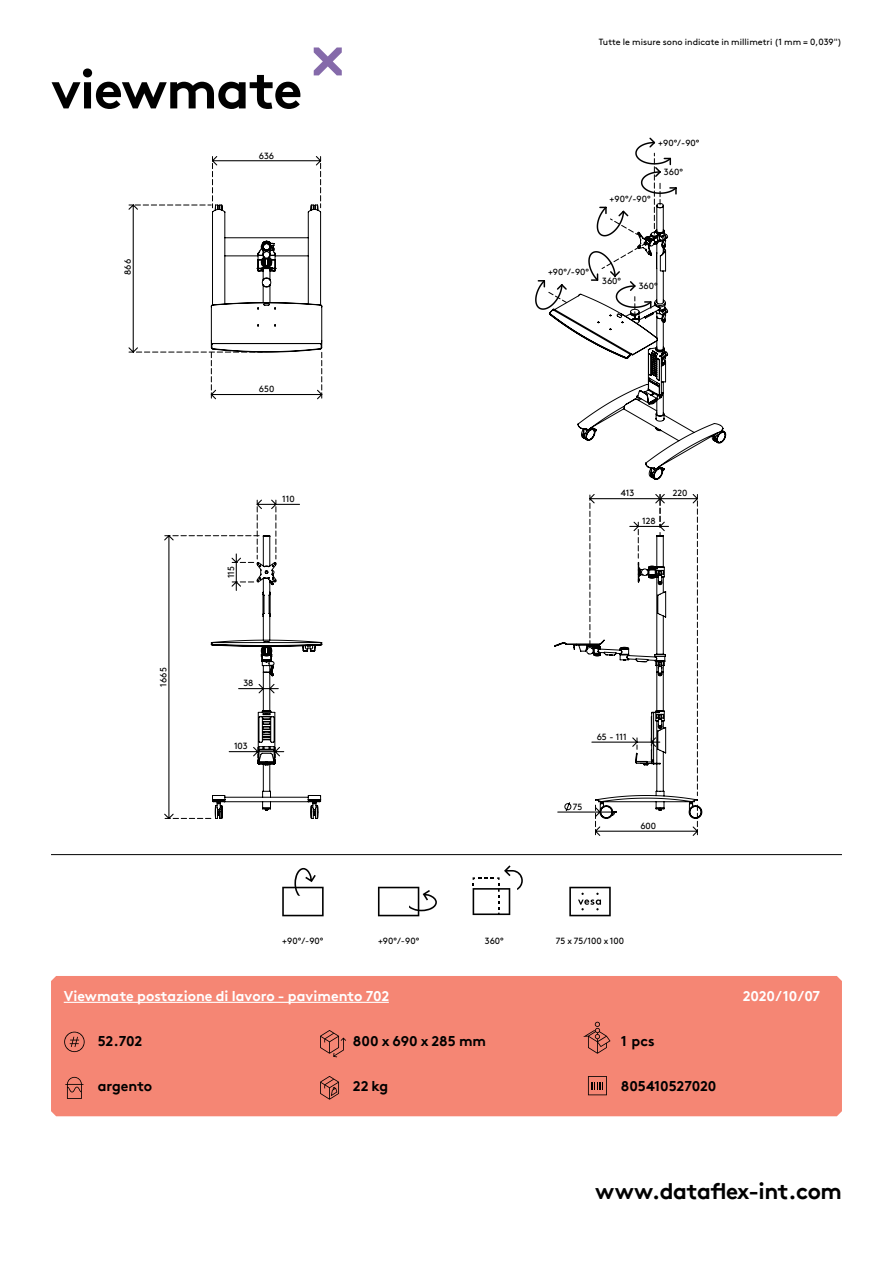
<style>
.page{position:relative;width:893px;height:1263px;background:#fff}
.page>*{position:absolute;margin:0;border:0;box-sizing:border-box;transform-origin:0 0}
.hoofdstuk{font:700 54px "Brown Pro TT";letter-spacing:-.02em;color:#000}
.t1{font:700 22.5px "Brown Pro TT";letter-spacing:-.02em;color:#000}
.t2{font:700 14.25px "Brown Pro TT";color:#fff}
.specificaties{font:700 14.25px "Brown Pro TT";color:#000}
.t3{font:9px "Brown";color:#000}
.t4{font:9px "Brown Pro TT Regular Alt";color:#000}
</style>
<div class="page">
<svg style="left:314px;top:47px;width:28px;height:28px"></svg>
<hr style="left:51px;top:854px;width:791px;height:1px;background:#000">
<svg style="left:282px;top:868px;width:42px;height:48px"></svg>
<svg style="left:378px;top:887px;width:59px;height:29px"></svg>
<svg style="left:473px;top:865px;width:50px;height:50px"></svg>
<svg style="left:569px;top:887px;width:42px;height:29px"></svg>
<div style="left:51px;top:976px;width:791px;height:140px;background:#f58674"></div>
<svg style="left:164px;top:499px;width:159px;height:320px"></svg>
<svg style="left:128px;top:156px;width:195px;height:244px"></svg>
<svg style="left:551px;top:316px;width:175px;height:164px"></svg>
<svg style="left:535px;top:137px;width:142px;height:179px"></svg>
<svg style="left:554px;top:494px;width:149px;height:341px"></svg>
<svg style="left:64px;top:1032px;width:21px;height:20px"></svg>
<svg style="left:65px;top:1077px;width:18px;height:22px"></svg>
<svg style="left:320px;top:1030px;width:26px;height:27px"></svg>
<svg style="left:583px;top:1022px;width:27px;height:32px"></svg>
<svg style="left:320px;top:1076px;width:19px;height:24px"></svg>
<svg style="left:588px;top:1076px;width:19px;height:19px"></svg>
<hr style="left:64px;top:1002px;width:325px;height:1px;background:#fff">
<p class="hoofdstuk" style="left:51px;top:46px;width:253px">viewmate</p>
<p class="t4" style="left:121px;top:275px;width:17px;rotate:-90deg">866</p>
<p class="t4" style="left:157px;top:687px;width:21px;rotate:-90deg">1665</p>
<p class="t4" style="left:259px;top:148px;width:17px">636</p>
<p class="t4" style="left:259px;top:382px;width:17px">650</p>
<p class="t4" style="left:224px;top:578px;width:14px;rotate:-90deg">115</p>
<p class="t4" style="left:282px;top:492px;width:14px">110</p>
<p class="t4" style="left:243px;top:676px;width:12px">38</p>
<p class="t4" style="left:234px;top:739px;width:15px">103</p>
<p class="t3" style="left:599px;top:35px;width:245px">Tutte le misure sono indicate in millimetri (1 mm = 0,039")</p>
<p class="t4" style="left:610px;top:192px;width:43px">+90°/-90°</p>
<p class="t4" style="left:658px;top:136px;width:43px">+90°/-90°</p>
<p class="t4" style="left:664px;top:165px;width:21px">360°</p>
<p class="t4" style="left:548px;top:265px;width:43px">+90°/-90°</p>
<p class="t4" style="left:602px;top:274px;width:21px">360°</p>
<p class="t4" style="left:639px;top:279px;width:21px">360°</p>
<p class="t4" style="left:621px;top:486px;width:15px">413</p>
<p class="t4" style="left:673px;top:486px;width:16px">220</p>
<p class="t4" style="left:642px;top:514px;width:15px">128</p>
<p class="t4" style="left:597px;top:730px;width:32px">65 - 111</p>
<p class="t4" style="left:573px;top:800px;width:11px">75</p>
<p class="t4" style="left:640px;top:819px;width:17px">600</p>
<p class="t3" style="left:282px;top:934px;width:43px">+90°/-90°</p>
<p class="t3" style="left:378px;top:934px;width:43px">+90°/-90°</p>
<p class="t3" style="left:485px;top:934px;width:21px">360°</p>
<p class="t3" style="left:556px;top:934px;width:70px">75 x 75/100 x 100</p>
<h3 class="t2" style="left:64px;top:985px;width:327px">Viewmate postazione di lavoro - pavimento 702</h3>
<h3 class="t2" style="left:743px;top:985px;width:79px">2020/10/07</h3>
<h3 class="specificaties" style="left:98px;top:1029px;width:46px">52.702</h3>
<p class="specificaties" style="left:98px;top:1074px;width:56px">argento</p>
<p class="specificaties" style="left:353px;top:1029px;width:135px">800 x 690 x 285 mm</p>
<p class="specificaties" style="left:621px;top:1029px;width:35px">1 pcs</p>
<p class="specificaties" style="left:353px;top:1074px;width:37px">22 kg</p>
<h3 class="specificaties" style="left:621px;top:1074px;width:97px">805410527020</h3>
<h2 class="t1" style="left:595px;top:1173px;width:248px">www.dataflex-int.com</h2>
</div>
